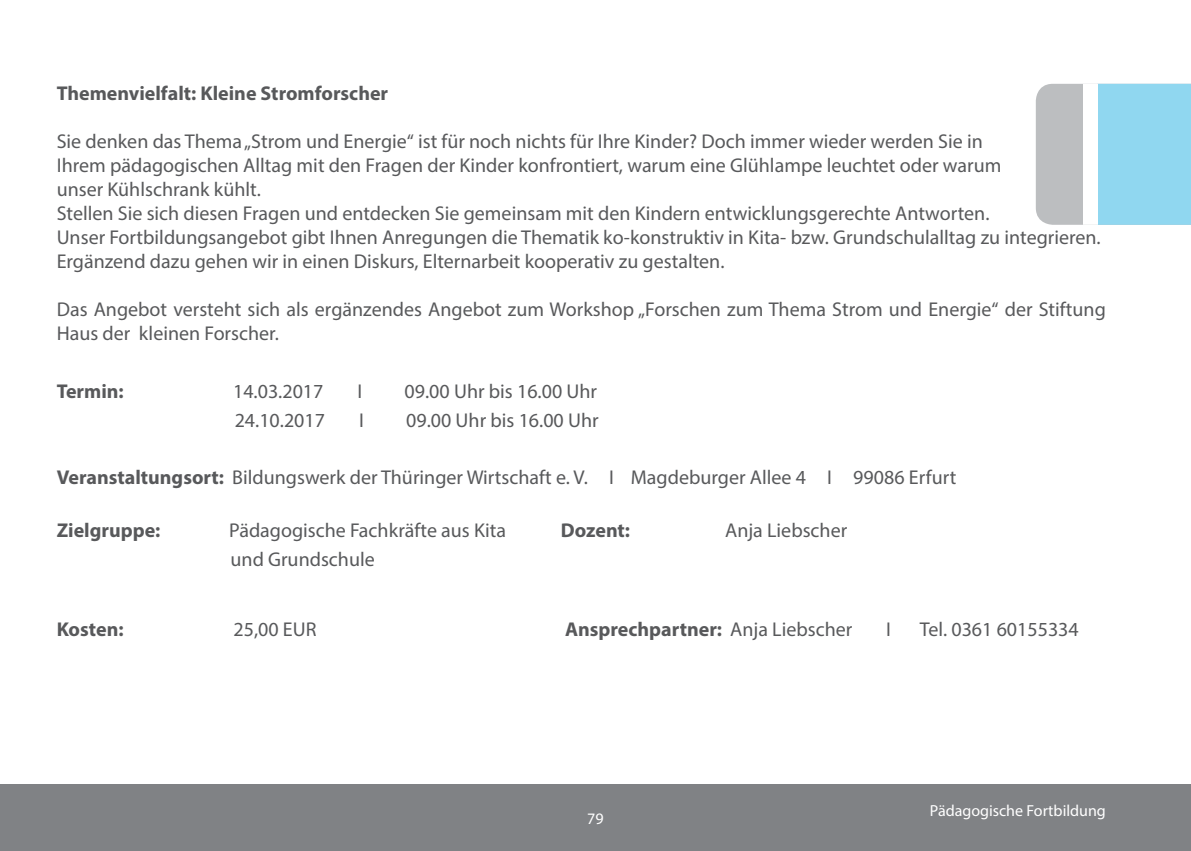
<style>
.page{position:relative;width:1191px;height:851px;background:#fff}
.page>*{position:absolute;margin:0;border:0;box-sizing:border-box;transform-origin:0 0}
.t1{font:20px/24px "Myriad Pro";color:#58595b}
.t2{font:700 20px "Myriad Pro";color:#58595b}
.t3{font:16px "Myriad Pro";color:#fff}
.s1{font-weight:700}
.s2{font-weight:400}
</style>
<div class="page">
<div style="left:0;top:784px;width:1191px;height:66px;background:#808285"></div>
<svg style="left:1035px;top:84px;width:156px;height:141px;background:#a0cfe0"></svg>
<div style="left:1083px;top:84px;width:14px;height:141px;background:#fff"></div>
<p class="t2" style="left:57px;top:80px;width:333px">Themenvielfalt: Kleine Stromforscher</p>
<p class="t1" style="left:57px;top:129px;width:1045px">Sie denken das Thema „Strom und Energie“ ist für noch nichts für Ihre Kinder? Doch immer wieder werden Sie in<br>Ihrem pädagogischen Alltag mit den Fragen der Kinder konfrontiert, warum eine Glühlampe leuchtet oder warum<br>unser Kühlschrank kühlt.<br>Stellen Sie sich diesen Fragen und entdecken Sie gemeinsam mit den Kindern entwicklungsgerechte Antworten.<br>Unser Fortbildungsangebot gibt Ihnen Anregungen die Thematik ko-konstruktiv in Kita- bzw. Grundschulalltag zu integrieren.<br>Ergänzend dazu gehen wir in einen Diskurs, Elternarbeit kooperativ zu gestalten.</p>
<p class="t1" style="left:57px;top:297px;width:1050px">Das Angebot versteht sich als ergänzendes Angebot zum Workshop „Forschen zum Thema Strom und Energie“ der Stiftung<br>Haus der kleinen Forscher.</p>
<p class="t2" style="left:57px;top:378px;width:69px">Termin:</p>
<p class="t1" style="left:233px;top:379px;width:92px">14.03.2017</p>
<p class="t1" style="left:357px;top:379px;width:6px">I</p>
<p class="t1" style="left:404px;top:379px;width:194px">09.00 Uhr bis 16.00 Uhr</p>
<p class="t1" style="left:235px;top:407px;width:92px">24.10.2017</p>
<p class="t1" style="left:359px;top:407px;width:6px">I</p>
<p class="t1" style="left:406px;top:407px;width:194px">09.00 Uhr bis 16.00 Uhr</p>
<p class="t1" style="left:57px;top:465px;width:901px"><span class="s1">Veranstaltungsort:</span> Bildungswerk der Thüringer Wirtschaft e. V. I Magdeburger Allee 4 I 99086 Erfurt</p>
<p class="t2" style="left:57px;top:517px;width:105px">Zielgruppe:</p>
<p class="t1" style="left:229px;top:518px;width:278px">Pädagogische Fachkräfte aus Kita</p>
<p class="t2" style="left:561px;top:517px;width:71px">Dozent:</p>
<p class="t1" style="left:725px;top:518px;width:124px">Anja Liebscher</p>
<p class="t1" style="left:230px;top:547px;width:146px">und Grundschule</p>
<p class="t2" style="left:57px;top:615px;width:68px">Kosten:</p>
<p class="t1" style="left:233px;top:616px;width:84px">25,00 EUR</p>
<p class="t2" style="left:565px;top:615px;width:289px">Ansprechpartner: <span class="s2">Anja Liebscher</span></p>
<p class="t1" style="left:886px;top:616px;width:6px">I</p>
<p class="t1" style="left:920px;top:616px;width:160px">Tel. 0361 60155334</p>
<p class="t3" style="left:587px;top:808px;width:18px">79</p>
<p class="t3" style="left:930px;top:800px;width:177px">Pädagogische Fortbildung</p>
</div>
